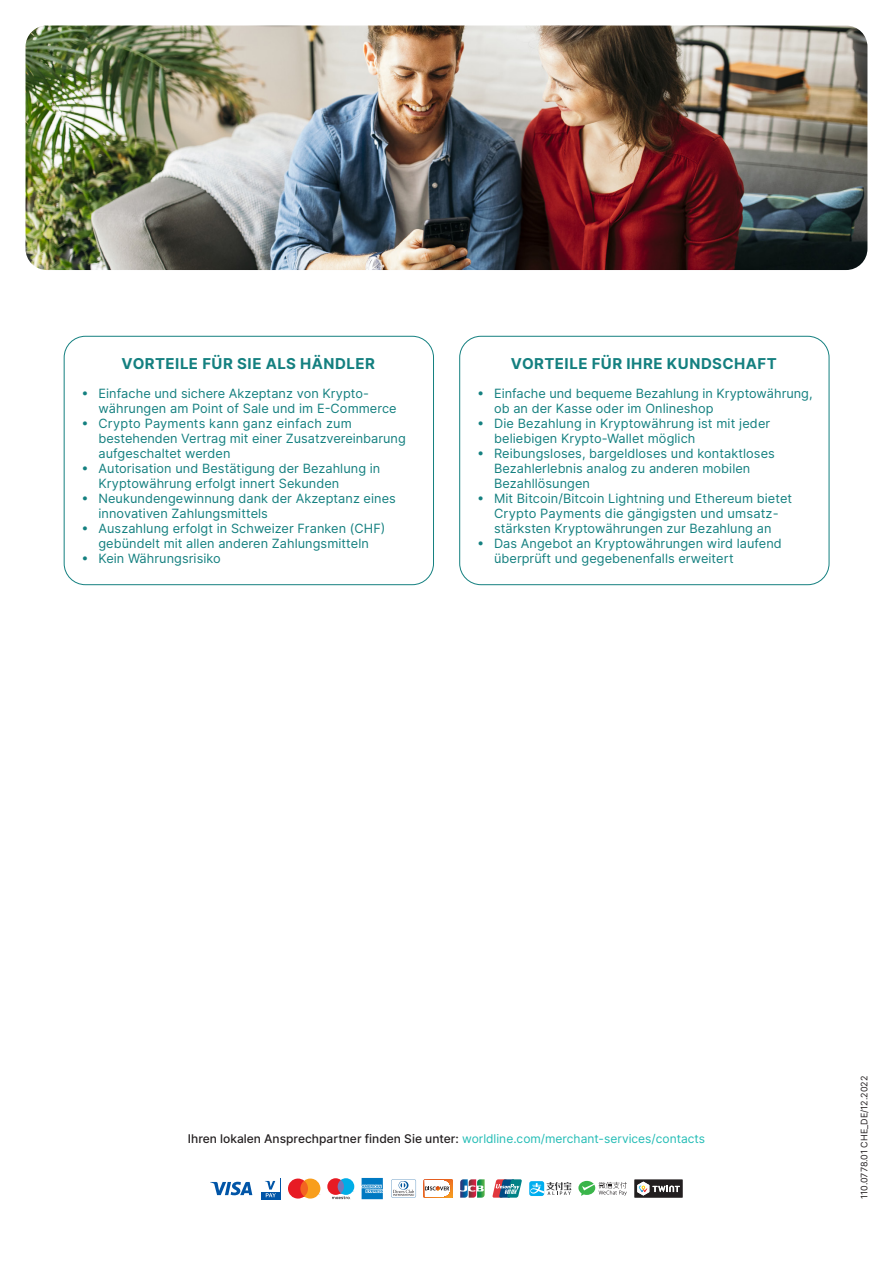
<style>
.page{position:relative;width:893px;height:1263px;background:#fff}
.page>*{position:absolute;margin:0;border:0;box-sizing:border-box;transform-origin:0 0}
.t1{font:700 15px "Inter";letter-spacing:.03em;color:#148080}
.t2{font:12.75px/15px "Inter";letter-spacing:.005em;color:#148080}
.t3{font:500 12px "Inter";color:#231f20}
.t4{font:9px "Inter";color:#231f20}
.s1{font-weight:400;color:#22bcb5}
</style>
<div class="page">
<img style="left:26px;top:26px;width:841px;height:244px">
<div style="left:64px;top:336px;width:370px;height:249px;border:1px solid #148080;border-radius:21px"></div>
<div style="left:459px;top:336px;width:370px;height:249px;border:1px solid #148080;border-radius:21px"></div>
<svg style="left:362px;top:1178px;width:21px;height:21px"></svg>
<svg style="left:460px;top:1179px;width:25px;height:19px"></svg>
<svg style="left:634px;top:1179px;width:49px;height:19px"></svg>
<svg style="left:492px;top:1179px;width:30px;height:19px"></svg>
<svg style="left:529px;top:1181px;width:15px;height:15px"></svg>
<svg style="left:530px;top:1182px;width:41px;height:13px"></svg>
<svg style="left:578px;top:1181px;width:49px;height:15px"></svg>
<svg style="left:327px;top:1178px;width:27px;height:21px"></svg>
<svg style="left:288px;top:1178px;width:32px;height:20px"></svg>
<svg style="left:391px;top:1179px;width:25px;height:18px"></svg>
<svg style="left:210px;top:1182px;width:42px;height:13px"></svg>
<svg style="left:261px;top:1192px;width:19px;height:7px"></svg>
<svg style="left:265px;top:1181px;width:11px;height:16px"></svg>
<svg style="left:424px;top:1179px;width:28px;height:19px"></svg>
<p class="t1" style="left:122px;top:353px;width:255px">VORTEILE FÜR SIE ALS HÄNDLER</p>
<p class="t2" style="left:99px;top:385px;width:300px;text-indent:-17px">• Einfache und sichere Akzeptanz von Krypto&shy;währungen am Point of Sale und im E-Commerce</p>
<p class="t2" style="left:99px;top:415px;width:309px;text-indent:-17px">• Crypto Payments kann ganz einfach zum bestehenden Vertrag mit einer Zusatzvereinbarung aufgeschaltet werden</p>
<p class="t2" style="left:99px;top:460px;width:283px;text-indent:-17px">• Autorisation und Bestätigung der Bezahlung in<br>Kryptowährung erfolgt innert Sekunden</p>
<p class="t2" style="left:98px;top:490px;width:299px;text-indent:-17px">• Neukundengewinnung dank der Akzeptanz eines innovativen Zahlungsmittels</p>
<p class="t2" style="left:81px;top:520px;width:306px;text-align:center">• Auszahlung erfolgt in Schweizer Franken (CHF) gebündelt mit allen anderen Zahlungsmitteln</p>
<p class="t2" style="left:81px;top:550px;width:141px">• Kein Währungsrisiko</p>
<p class="t1" style="left:511px;top:353px;width:267px">VORTEILE FÜR IHRE KUNDSCHAFT</p>
<p class="t2" style="left:494px;top:385px;width:320px;text-indent:-17px">• Einfache und bequeme Bezahlung in Kryptowährung, ob an der Kasse oder im Onlineshop</p>
<p class="t2" style="left:494px;top:415px;width:278px;text-indent:-17px">• Die Bezahlung in Kryptowährung ist mit jeder beliebigen Krypto-Wallet möglich</p>
<p class="t2" style="left:494px;top:445px;width:282px;text-indent:-17px">• Reibungsloses, bargeldloses und kontaktloses<br>Bezahlerlebnis analog zu anderen mobilen<br>Bezahllösungen</p>
<p class="t2" style="left:477px;top:490px;width:317px;text-align:center">• Mit Bitcoin/Bitcoin Lightning und Ethereum bietet<br>Crypto Payments die gängigsten und umsatz&shy;stärksten Kryptowährungen zur Bezahlung an</p>
<p class="t2" style="left:494px;top:535px;width:289px;text-indent:-17px">• Das Angebot an Kryptowährungen wird laufend überprüft und gegebenenfalls erweitert</p>
<p class="t3" style="left:188px;top:1130px;width:519px">Ihren lokalen Ansprechpartner finden Sie unter: <span class="s1">worldline.com/merchant-services/contacts</span></p>
<p class="t4" style="left:858px;top:1199px;width:125px;rotate:-90deg">110.0778.01 CHE_DE/12.2022</p>
</div>
